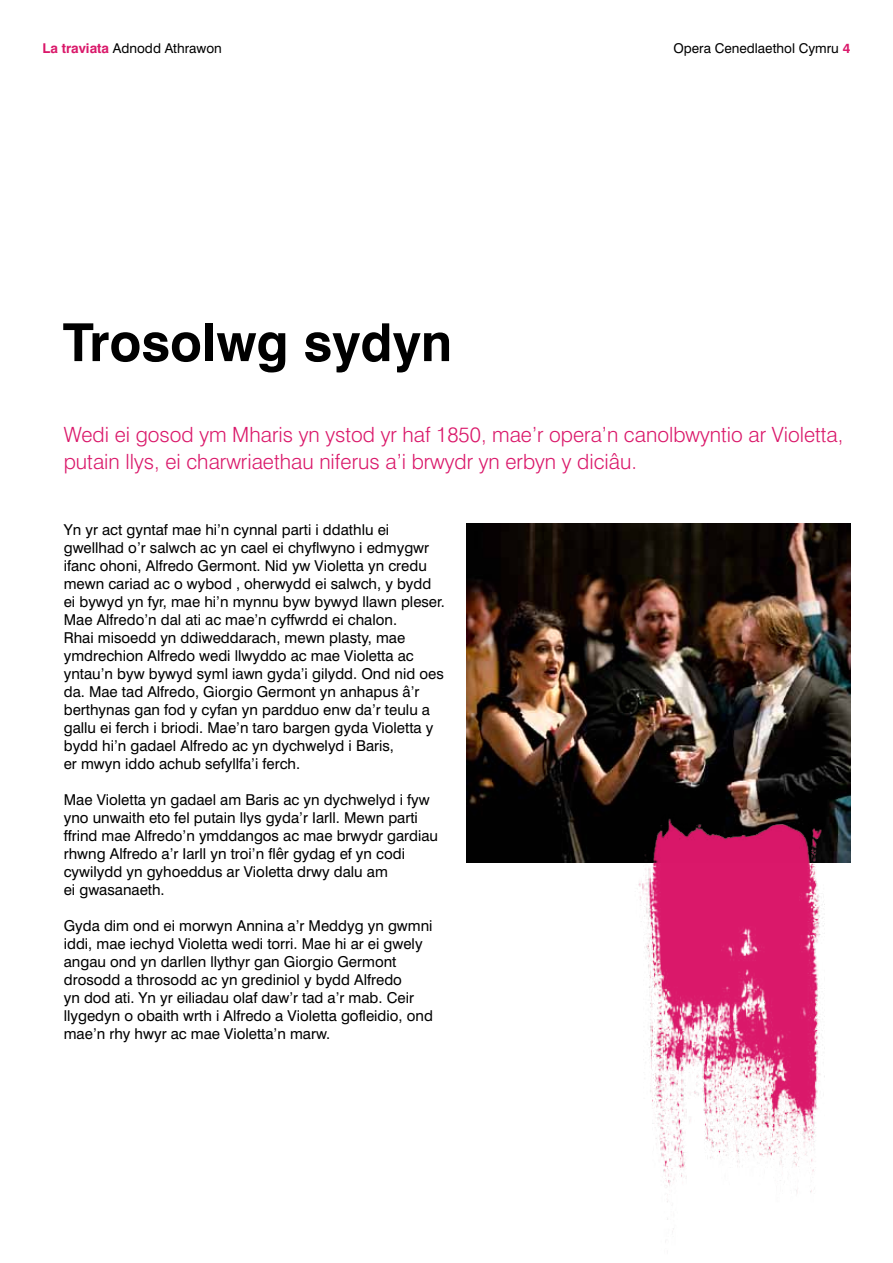
<style>
.page{position:relative;width:893px;height:1263px;background:#fff}
.page>*{position:absolute;margin:0;border:0;box-sizing:border-box;transform-origin:0 0}
.t1{font:700 52.5px "Swiss 721 BT";color:#000}
.t2{font:300 21px/27px "Swiss 721 BT";color:#da186a}
.t3{font:15px/18px "Swiss 721 BT";color:#000}
.t4{font:13.5px "Swiss 721 BT";color:#000}
.s1{font-weight:700;color:#da186a}
</style>
<div class="page">
<img style="left:466px;top:523px;width:384px;height:339px">
<img style="left:615px;top:797px;width:235px;height:435px">
<p class="t4" style="left:43px;top:40px;width:181px"><span class="s1">La traviata</span> Adnodd Athrawon</p>
<p class="t4" style="left:673px;top:40px;width:178px">Opera Cenedlaethol Cymru <span class="s1">4</span></p>
<h1 class="t1" style="left:63px;top:310px;width:391px">Trosolwg sydyn</h1>
<h2 class="t2" style="left:64px;top:421px;width:781px">Wedi ei gosod ym Mharis yn ystod yr haf 1850, mae’r opera’n canolbwyntio ar Violetta, putain llys, ei charwriaethau niferus a’i brwydr yn erbyn y diciâu.</h2>
<p class="t3" style="left:64px;top:520px;width:383px">Yn yr act gyntaf mae hi’n cynnal parti i ddathlu ei gwellhad o’r salwch ac yn cael ei chyflwyno i edmygwr ifanc ohoni, Alfredo Germont. Nid yw Violetta yn credu mewn cariad ac o wybod , oherwydd ei salwch, y bydd ei bywyd yn fyr, mae hi’n mynnu byw bywyd llawn pleser.<br>Mae Alfredo’n dal ati ac mae’n cyffwrdd ei chalon.<br>Rhai misoedd yn ddiweddarach, mewn plasty, mae ymdrechion Alfredo wedi llwyddo ac mae Violetta ac yntau’n byw bywyd syml iawn gyda’i gilydd. Ond nid oes da. Mae tad Alfredo, Giorgio Germont yn anhapus â’r berthynas gan fod y cyfan yn pardduo enw da’r teulu a gallu ei ferch i briodi. Mae’n taro bargen gyda Violetta y bydd hi’n gadael Alfredo ac yn dychwelyd i Baris,<br>er mwyn iddo achub sefyllfa’i ferch.</p>
<p class="t3" style="left:64px;top:790px;width:376px">Mae Violetta yn gadael am Baris ac yn dychwelyd i fyw yno unwaith eto fel putain llys gyda’r Iarll. Mewn parti ffrind mae Alfredo’n ymddangos ac mae brwydr gardiau rhwng Alfredo a’r Iarll yn troi’n flêr gydag ef yn codi cywilydd yn gyhoeddus ar Violetta drwy dalu am<br>ei gwasanaeth.</p>
<p class="t3" style="left:64px;top:916px;width:371px">Gyda dim ond ei morwyn Annina a’r Meddyg yn gwmni iddi, mae iechyd Violetta wedi torri. Mae hi ar ei gwely angau ond yn darllen llythyr gan Giorgio Germont drosodd a throsodd ac yn grediniol y bydd Alfredo<br>yn dod ati. Yn yr eiliadau olaf daw’r tad a’r mab. Ceir llygedyn o obaith wrth i Alfredo a Violetta gofleidio, ond mae’n rhy hwyr ac mae Violetta’n marw.</p>
</div>
